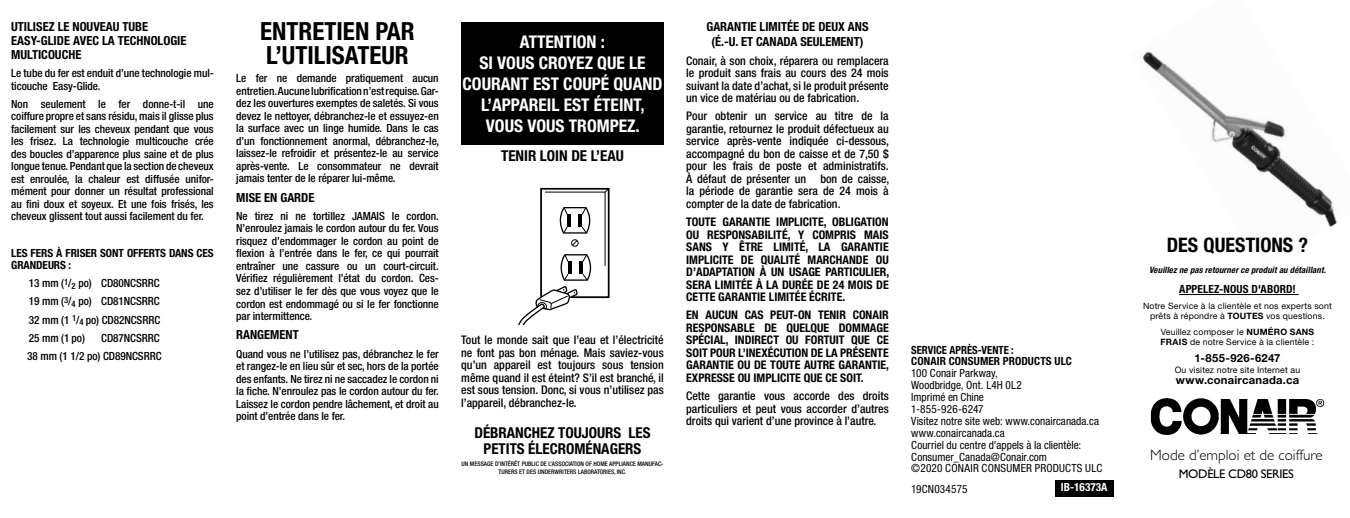
<style>
.page{position:relative;width:1350px;height:518px;background:#fff}
.page>*{position:absolute;margin:0;border:0;box-sizing:border-box;transform-origin:0 0}
.t1{font:700 condensed 25px/23.8px "Helvetica Neue LT Std";color:#000}
.t2{font:700 condensed 20px "Helvetica Neue LT Std";color:#000}
.t3{font:700 condensed 17.5px/21px "Helvetica Neue LT Std";color:#fff;text-align:center}
.t4{font:700 condensed 15px/16.2px "Helvetica Neue LT Std";color:#000;text-align:center}
.t5{font:300 15px "Gill Sans Std";color:#000}
.t6{font:700 condensed 12.5px/13.8px "Helvetica Neue LT Std";color:#000}
.t7{font:12.5px "Gill Sans Std";letter-spacing:-.025em;color:#000}
.t8{font:500 condensed 11.88px/12.5px "Helvetica Neue LT Std";color:#000;text-align:justify}
.t9{font:700 condensed 11.88px/12.5px "Helvetica Neue LT Std";color:#000;text-align:justify}
.t10{font:500 condensed 11.25px/12.5px "Helvetica Neue LT Std";letter-spacing:-.005em;color:#000;text-align:justify}
.t11{font:condensed 11.25px/11.9px "Helvetica Neue LT Std";letter-spacing:.005em;color:#000}
.t12{font:700 condensed 11.25px/12.5px "Helvetica Neue LT Std";color:#000}
.t13{font:700 condensed 11.25px/11.9px "Helvetica Neue LT Std";color:#000;scale:.95 1}
.t14{font:700 11.25px "Helvetica Neue LT Std";letter-spacing:.02em;color:#000}
.t15{font:700 condensed 11.25px "Helvetica Neue LT Std";color:#fff}
.t16{font:8.75px/10px "Helvetica Neue LT Std";letter-spacing:.015em;color:#000;text-align:center}
.t17{font:italic 700 condensed 8.75px "Helvetica Neue LT Std";letter-spacing:.015em;color:#000}
.t18{font:500 condensed 6.25px/7.5px "Helvetica Neue LT Std";color:#000;text-align:center}
.s1{font-weight:700}
</style>
<div class="page">
<svg style="left:518px;top:187px;width:92px;height:137px"></svg>
<hr style="left:545px;top:191px;width:60px;height:1px;background:#000">
<img style="left:1150px;top:398px;width:175px;height:37px">
<div style="left:461px;top:22px;width:203px;height:123px;background:#000"></div>
<img style="left:1142px;top:51px;width:195px;height:176px">
<hr style="left:1179px;top:294px;width:120px;height:1px;background:#000">
<div style="left:1055px;top:480px;width:59px;height:16px;background:#000"></div>
<p class="t6" style="left:11px;top:20px;width:177px">UTILISEZ LE NOUVEAU TUBE<br>EASY-GLIDE AVEC LA TECHNOLOGIE<br>MULTICOUCHE</p>
<p class="t10" style="left:11px;top:67px;width:204px">Le tube du fer est enduit d’une technologie mul&shy;ticouche Easy-Glide.</p>
<p class="t10" style="left:11px;top:97px;width:204px">Non seulement le fer donne-t-il une coiffure propre et sans résidu, mais il glisse plus facilement sur les cheveux pendant que vous les frisez. La technologie multicouche crée des boucles d’apparence plus saine et de plus longue tenue. Pendant que la section de cheveux est enroulée, la chaleur est diffusée unifor&shy;mément pour donner un résultat professional au fini doux et soyeux. Et une fois frisés, les cheveux glissent tout aussi facilement du fer.</p>
<p class="t12" style="left:11px;top:246px;width:204px">LES FERS À FRISER SONT OFFERTS DANS CES<br>GRANDEURS :</p>
<p class="t10" style="left:29px;top:274px;width:133px;line-height:18.1px">13 mm (<sup>1</sup>/<sub>2</sub> po) CD80NCSRRC 19 mm (<sup>3</sup>/<sub>4</sub> po) CD81NCSRRC 32 mm (1 <sup>1</sup>/<sub>4</sub> po) CD82NCSRRC 25 mm (1 po)</p>
<p class="t10" style="left:27px;top:328px;width:136px;line-height:18.1px;text-align:right">CD87NCSRRC<br>38 mm (1 1/2 po) CD89NCSRRC</p>
<h1 class="t1" style="left:260px;top:19px;width:156px">ENTRETIEN PAR<br>L’UTILISATEUR</h1>
<p class="t10" style="left:236px;top:72px;width:204px">Le fer ne demande pratiquement aucun entretien. Aucune lubrification n’est requise. Gar&shy;dez les ouvertures exemptes de saletés. Si vous devez le nettoyer, débranchez-le et essuyez-en la surface avec un linge humide. Dans le cas d’un fonctionnement anormal, débranchez-le, laissez-le refroidir et présentez-le au service après-vente. Le consommateur ne devrait jamais tenter de le réparer lui-même.</p>
<p class="t6" style="left:236px;top:190px;width:80px">MISE EN GARDE</p>
<p class="t10" style="left:236px;top:209px;width:204px">Ne tirez ni ne tortillez JAMAIS le cordon.<br>N’enroulez jamais le cordon autour du fer. Vous risquez d’endommager le cordon au point de flexion à l’entrée dans le fer, ce qui pourrait entraîner une cassure ou un court-circuit.<br>Vérifiez régulièrement l’état du cordon. Ces&shy;sez d’utiliser le fer dès que vous voyez que le cordon est endommagé ou si le fer fonctionne par intermittence.</p>
<p class="t6" style="left:236px;top:328px;width:64px">RANGEMENT</p>
<p class="t10" style="left:236px;top:347px;width:204px">Quand vous ne l’utilisez pas, débranchez le fer et rangez-le en lieu sûr et sec, hors de la portée des enfants. Ne tirez ni ne saccadez le cordon ni la fiche. N’enroulez pas le cordon autour du fer.<br>Laissez le cordon pendre lâchement, et droit au point d’entrée dans le fer.</p>
<h3 class="t3" style="left:463px;top:31px;width:201px">ATTENTION :<br>SI VOUS CROYEZ QUE LE<br>COURANT EST COUPÉ QUAND<br>L’APPAREIL EST ÉTEINT,<br>VOUS VOUS TROMPEZ.</h3>
<h3 class="t4" style="left:501px;top:148px;width:124px">TENIR LOIN DE L’EAU</h3>
<p class="t8" style="left:461px;top:333px;width:204px">Tout le monde sait que l’eau et l’électricité ne font pas bon ménage. Mais saviez-vous qu’un appareil est toujours sous tension même quand il est éteint? S’il est branché, il est sous tension. Donc, si vous n’utilisez pas l’appareil, débranchez-le.</p>
<h3 class="t4" style="left:474px;top:424px;width:178px">DÉBRANCHEZ TOUJOURS LES<br>PETITS ÉLECROMÉNAGERS</h3>
<p class="t18" style="left:462px;top:460px;width:203px">UN MESSAGE D’INTÉRÊT PUBLIC DE L’ASSOCIATION OF HOME APPLIANCE MANUFAC-<br>TURERS ET DES UNDERWRITERS LABORATORIES, INC.</p>
<p class="t6" style="left:706px;top:19px;width:164px;line-height:15px;text-align:center">GARANTIE LIMITÉE DE DEUX ANS (É.-U. ET CANADA SEULEMENT)</p>
<p class="t8" style="left:686px;top:54px;width:204px">Conair, à son choix, réparera ou remplacera le produit sans frais au cours des 24 mois suivant la date d’achat, si le produit présente un vice de matériau ou de fabrication.</p>
<p class="t8" style="left:686px;top:110px;width:204px">Pour obtenir un service au titre de la garantie, retournez le produit défectueux au service après-vente indiquée ci-dessous, accompagné du bon de caisse et de 7,50 $ pour les frais de poste et administratifs.<br>À défaut de présenter un bon de caisse, la période de garantie sera de 24 mois à compter de la date de fabrication.</p>
<p class="t9" style="left:686px;top:215px;width:204px">TOUTE GARANTIE IMPLICITE, OBLIGATION OU RESPONSABILITÉ, Y COMPRIS MAIS SANS Y ÊTRE LIMITÉ, LA GARANTIE IMPLICITE DE QUALITÉ MARCHANDE OU D’ADAPTATION À UN USAGE PARTICULIER, SERA LIMITÉE À LA DURÉE DE 24 MOIS DE CETTE GARANTIE LIMITÉE ÉCRITE.</p>
<p class="t9" style="left:686px;top:308px;width:204px">EN AUCUN CAS PEUT-ON TENIR CONAIR RESPONSABLE DE QUELQUE DOMMAGE SPÉCIAL, INDIRECT OU FORTUIT QUE CE SOIT POUR L’INEXÉCUTION DE LA PRÉSENTE GARANTIE OU DE TOUTE AUTRE GARANTIE, EXPRESSE OU IMPLICITE QUE CE SOIT.</p>
<p class="t8" style="left:686px;top:389px;width:204px">Cette garantie vous accorde des droits particuliers et peut vous accorder d’autres droits qui varient d’une province à l’autre.</p>
<p class="t13" style="left:911px;top:343px;width:171px">SERVICE APRÈS-VENTE :<br>CONAIR CONSUMER PRODUCTS ULC</p>
<p class="t11" style="left:911px;top:367px;width:193px">100 Conair Parkway,<br>Woodbridge, Ont. L4H 0L2<br>Imprimé en Chine<br>1-855-926-6247<br>Visitez notre site web: www.conaircanada.ca www.conaircanada.ca<br>Courriel du centre d'appels à la clientèle:<br>Consumer_Canada@Conair.com<br>©2020 CONAIR CONSUMER PRODUCTS ULC</p>
<p class="t11" style="left:911px;top:482px;width:58px">19CN034575</p>
<p class="t15" style="left:1061px;top:480px;width:48px">IB-16373A</p>
<h2 class="t2" style="left:1167px;top:233px;width:143px">DES QUESTIONS ?</h2>
<p class="t17" style="left:1149px;top:264px;width:178px">Veuillez ne pas retourner ce produit au détaillant.</p>
<p class="t12" style="left:1179px;top:283px;width:118px">APPELEZ-NOUS D'ABORD!</p>
<p class="t16" style="left:1143px;top:301px;width:190px">Notre Service à la clientèle et nos experts sont prêts à répondre à <span class="s1">TOUTES</span> vos questions.</p>
<p class="t16" style="left:1161px;top:326px;width:155px;text-align:left">Veuillez composer le <span class="s1">NUMÉRO SANS<br>FRAIS</span> de notre Service à la clientèle :</p>
<p class="t14" style="left:1195px;top:350px;width:87px">1-855-926-6247</p>
<p class="t16" style="left:1175px;top:364px;width:127px">Ou visitez notre site Internet au</p>
<p class="t14" style="left:1176px;top:373px;width:125px">www.conaircanada.ca</p>
<h3 class="t5" style="left:1150px;top:447px;width:174px">Mode d’emploi et de coiffure</h3>
<p class="t7" style="left:1179px;top:466px;width:117px">MODÈLE CD80 SERIES</p>
</div>
